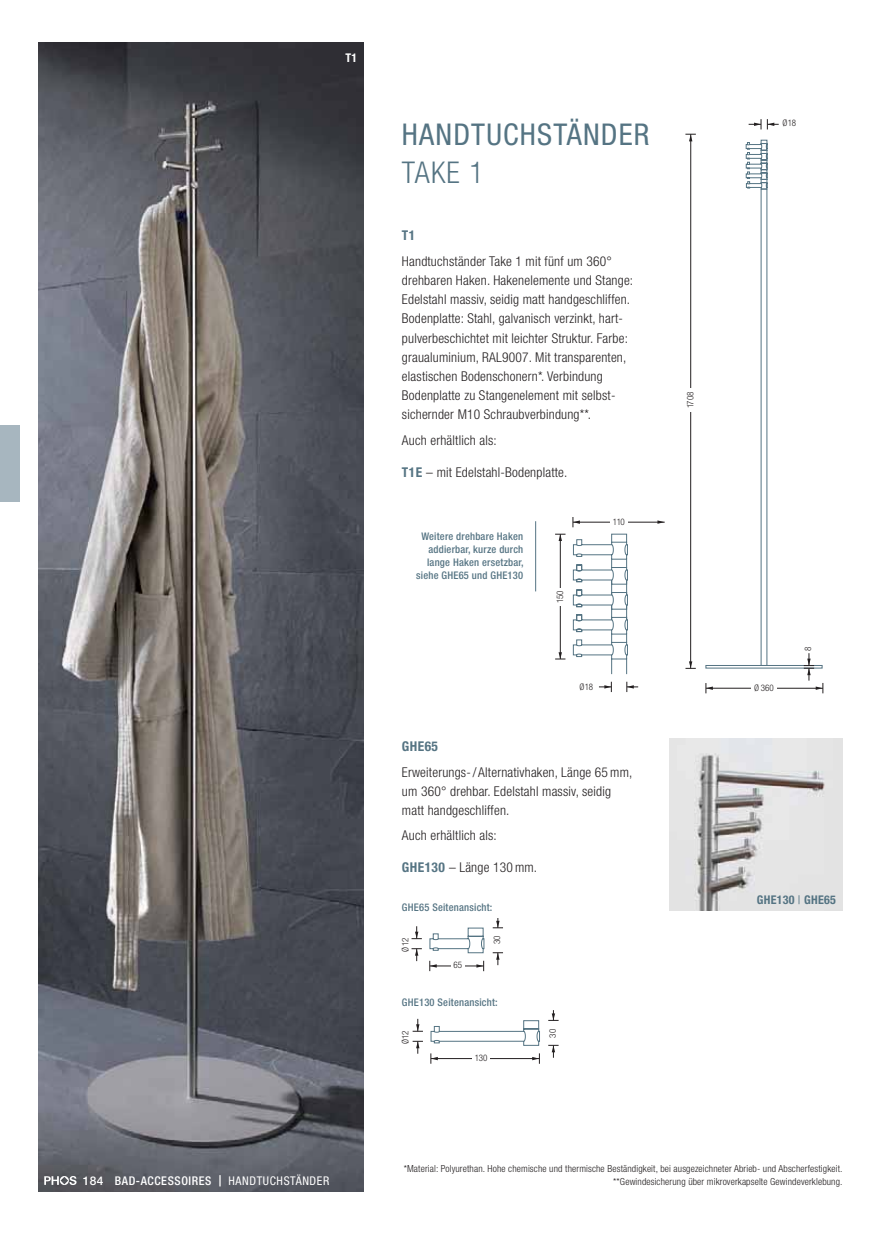
<style>
.page{position:relative;width:872px;height:1234px;background:#fff}
.page>*{position:absolute;margin:0;border:0;box-sizing:border-box;transform-origin:0 0}
.t1{font:condensed 30px "Helvetica Neue LT Std";letter-spacing:.04em;color:#557483}
.t2{font:300 condensed 30px "Helvetica Neue LT Std";color:#557483}
.t3{font:300 condensed 13.5px/19.2px "Helvetica Neue LT Std";letter-spacing:.015em;color:#231f20}
.t4{font:700 condensed 13.5px "Helvetica Neue LT Std";letter-spacing:.03em;color:#557483}
.t5{font:500 condensed 12px "Helvetica Neue LT Std";letter-spacing:.05em;color:#fff}
.t6{font:700 condensed 12px "Helvetica Neue LT Std";letter-spacing:.02em;color:#557483}
.t7{font:700 condensed 12px "Helvetica Neue LT Std";color:#fff}
.t8{font:500 condensed 10.5px/12.8px "Helvetica Neue LT Std";letter-spacing:.02em;color:#557483;text-align:right}
.t9{font:300 condensed 9.75px/12.8px "Helvetica Neue LT Std";letter-spacing:.015em;color:#231f20;text-align:right}
.t10{font:300 condensed 9px "Helvetica Neue LT Std";letter-spacing:-.025em;color:#231f20}
.s1{font-stretch:normal}
.s2{font-stretch:normal;font-size:11.25px}
.s3{font-weight:400}
.s4{font-weight:700;color:#557483}
</style>
<div class="page">
<img style="left:670px;top:738px;width:172px;height:172px">
<img style="left:38px;top:43px;width:326px;height:1148px">
<svg style="left:705px;top:190px;width:98px;height:478px"></svg>
<hr style="left:706px;top:687px;width:117px;height:1px;background:#231f20">
<svg style="left:705px;top:683px;width:8px;height:10px"></svg>
<div style="left:751px;top:684px;width:25px;height:7px;background:#fff"></div>
<hr style="left:690px;top:134px;width:1px;height:534px;background:#231f20">
<svg style="left:685px;top:661px;width:11px;height:8px"></svg>
<svg style="left:685px;top:134px;width:11px;height:7px"></svg>
<div style="left:687px;top:388px;width:7px;height:24px;background:#fff"></div>
<svg style="left:803px;top:653px;width:20px;height:40px"></svg>
<svg style="left:767px;top:119px;width:11px;height:10px"></svg>
<svg style="left:748px;top:119px;width:13px;height:10px"></svg>
<svg style="left:745px;top:139px;width:23px;height:51px"></svg>
<hr style="left:430px;top:965px;width:53px;height:1px;background:#231f20">
<svg style="left:429px;top:960px;width:8px;height:10px"></svg>
<svg style="left:476px;top:960px;width:8px;height:10px"></svg>
<div style="left:451px;top:961px;width:13px;height:8px;background:#fff"></div>
<svg style="left:411px;top:926px;width:11px;height:13px"></svg>
<svg style="left:411px;top:948px;width:11px;height:12px"></svg>
<svg style="left:429px;top:927px;width:56px;height:26px"></svg>
<svg style="left:493px;top:918px;width:10px;height:10px"></svg>
<svg style="left:493px;top:952px;width:10px;height:12px"></svg>
<hr style="left:431px;top:1058px;width:108px;height:1px;background:#231f20">
<svg style="left:430px;top:1053px;width:8px;height:10px"></svg>
<svg style="left:532px;top:1053px;width:8px;height:10px"></svg>
<div style="left:472px;top:1054px;width:18px;height:8px;background:#fff"></div>
<svg style="left:412px;top:1018px;width:11px;height:13px"></svg>
<svg style="left:412px;top:1040px;width:11px;height:13px"></svg>
<svg style="left:430px;top:1020px;width:110px;height:25px"></svg>
<svg style="left:548px;top:1010px;width:10px;height:10px"></svg>
<svg style="left:548px;top:1044px;width:10px;height:13px"></svg>
<hr style="left:573px;top:522px;width:91px;height:1px;background:#231f20">
<svg style="left:572px;top:517px;width:8px;height:10px"></svg>
<svg style="left:657px;top:520px;width:7px;height:3px"></svg>
<div style="left:610px;top:518px;width:18px;height:8px;background:#fff"></div>
<svg style="left:555px;top:652px;width:10px;height:7px"></svg>
<hr style="left:560px;top:534px;width:1px;height:125px;background:#231f20">
<svg style="left:555px;top:534px;width:10px;height:7px"></svg>
<div style="left:556px;top:587px;width:8px;height:18px;background:#fff"></div>
<svg style="left:626px;top:681px;width:12px;height:11px"></svg>
<svg style="left:599px;top:681px;width:13px;height:11px"></svg>
<svg style="left:572px;top:533px;width:56px;height:141px"></svg>
<hr style="left:535px;top:521px;width:1px;height:70px;background:#557483">
<div style="left:0;top:425px;width:19px;height:77px;background:#a7b6bf"></div>
<svg style="left:44px;top:1175px;width:33px;height:9px"></svg>
<p class="t7" style="left:345px;top:50px;width:13px">T1</p>
<p class="t5" style="left:83px;top:1176px;width:248px"><span class="s1">184</span> BAD-ACCESSOIRES <span class="s2">|</span> <span class="s3">HANDTUCHSTÄNDER</span></p>
<h1 class="t1" style="left:402px;top:123px;width:249px">HANDTUCHSTÄNDER</h1>
<h1 class="t2" style="left:402px;top:161px;width:83px">TAKE 1</h1>
<p class="t4" style="left:402px;top:228px;width:15px">T1</p>
<p class="t3" style="left:402px;top:253px;width:233px">Handtuchständer Take 1 mit fünf um 360° drehbaren Haken. Hakenelemente und Stange:<br>Edelstahl massiv, seidig matt handgeschliffen.<br>Bodenplatte: Stahl, galvanisch verzinkt, hart&shy;pulverbeschichtet mit leichter Struktur. Farbe: graualuminium, RAL9007. Mit transparenten, elastischen Bodenschonern*. Verbindung Bodenplatte zu Stangenelement mit selbst&shy;sichernder M10 Schraubverbindung**.</p>
<p class="t3" style="left:402px;top:432px;width:96px">Auch erhältlich als:</p>
<p class="t3" style="left:402px;top:463px;width:167px"><span class="s4">T1E</span> – mit Edelstahl-Bodenplatte.</p>
<p class="t8" style="left:416px;top:531px;width:109px">Weitere drehbare Haken addierbar, kurze durch lange Haken ersetzbar, siehe GHE65 und GHE130</p>
<p class="t10" style="left:556px;top:602px;width:14px;rotate:-90deg">150</p>
<p class="t10" style="left:613px;top:518px;width:14px">110</p>
<p class="t10" style="left:579px;top:683px;width:15px">Ø 18</p>
<p class="t4" style="left:402px;top:738px;width:38px">GHE65</p>
<p class="t3" style="left:402px;top:763px;width:232px">Erweiterungs- / Alternativhaken, Länge 65 mm, um 360° drehbar. Edelstahl massiv, seidig matt handgeschliffen.</p>
<p class="t3" style="left:402px;top:827px;width:96px">Auch erhältlich als:</p>
<p class="t3" style="left:402px;top:859px;width:137px"><span class="s4">GHE130</span> – Länge 130 mm.</p>
<p class="t8" style="left:402px;top:901px;width:92px">GHE65 Seitenansicht:</p>
<p class="t10" style="left:402px;top:951px;width:15px;rotate:-90deg">Ø 12</p>
<p class="t10" style="left:494px;top:943px;width:10px;rotate:-90deg">30</p>
<p class="t10" style="left:453px;top:961px;width:10px">65</p>
<p class="t8" style="left:402px;top:997px;width:97px">GHE130 Seitenansicht:</p>
<p class="t10" style="left:402px;top:1043px;width:15px;rotate:-90deg">Ø 12</p>
<p class="t10" style="left:549px;top:1037px;width:10px;rotate:-90deg">30</p>
<p class="t10" style="left:475px;top:1054px;width:14px">130</p>
<p class="t10" style="left:687px;top:408px;width:18px;rotate:-90deg">1708</p>
<p class="t10" style="left:782px;top:120px;width:15px">Ø 18</p>
<p class="t10" style="left:754px;top:684px;width:21px">Ø 360</p>
<p class="t10" style="left:804px;top:651px;width:6px;rotate:-90deg">8</p>
<p class="t6" style="left:757px;top:892px;width:80px">GHE130 <span class="s3">|</span> GHE65</p>
<p class="t9" style="left:404px;top:1163px;width:440px">*Material: Polyurethan. Hohe chemische und thermische Beständigkeit, bei ausgezeichneter Abrieb- und Abscherfestigkeit. **Gewindesicherung über mikroverkapselte Gewindeverklebung.</p>
</div>
